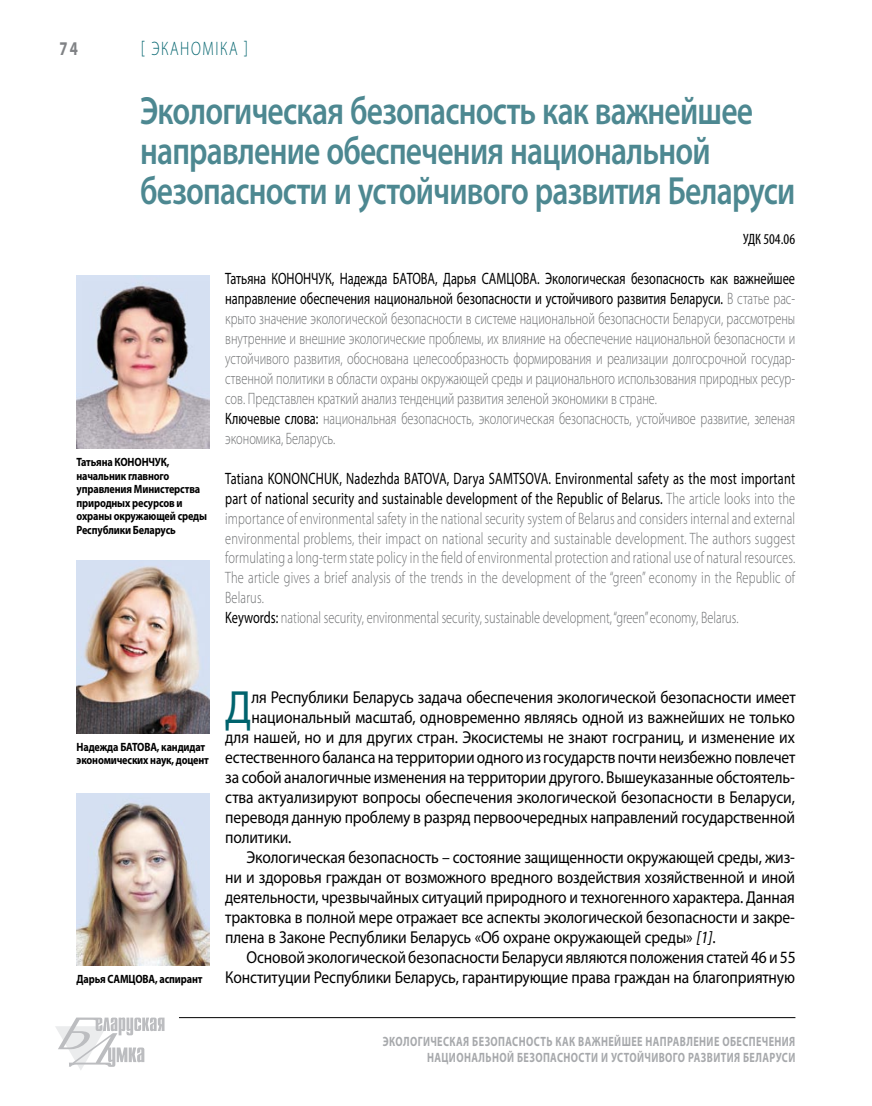
<style>
.page{position:relative;width:872px;height:1106px;background:#fff}
.page>*{position:absolute;margin:0;border:0;box-sizing:border-box;transform-origin:0 0}
.t1{font:46.8px "Myriad Pro";color:#00636d;scale:.9 1}
.t2{font:600 39.45px/39.9px "Myriad Pro";letter-spacing:-.025em;color:#4d8891;scale:.8 1}
.t3{font:300 19.5px "Myriad Pro";letter-spacing:.135em;color:#00636d;scale:.75 1}
.t4{font:700 19.5px "Myriad Pro";color:#808285;scale:.75 1}
.t5{font:17.25px "Myriad Pro";letter-spacing:-.01em;color:#000;scale:.9 1}
.t6{font:300 16.5px/20px "Myriad Pro";color:#6d6f71;scale:.75 1}
.t7{font:condensed 15px "Myriad Pro";color:#000}
.t8{font:700 13.5px/16.2px "Myriad Pro";letter-spacing:.04em;color:#a7a9ac;text-align:right;scale:.75 1}
.t9{font:700 12px/13.5px "Myriad Pro";letter-spacing:-.015em;color:#000;scale:.85 1}
.s1{font-weight:400;color:#000}
.s2{font-style:italic}
</style>
<div class="page">
<hr style="left:179px;top:1017px;width:616px;height:1px;background:#000">
<svg style="left:55px;top:1017px;width:109px;height:53px"></svg>
<img style="left:77px;top:276px;width:132px;height:172px">
<img style="left:77px;top:560px;width:132px;height:173px">
<img style="left:77px;top:793px;width:132px;height:172px">
<p class="t4" style="left:60px;top:36px;width:26px">74</p>
<p class="t3" style="left:141px;top:38px;width:144px">[ Эканоміка ]</p>
<h2 class="t2" style="left:140px;top:90px;width:820px">Экологическая безопасность как важнейшее направление обеспечения национальной безопасности и устойчивого развития Беларуси</h2>
<p class="t7" style="left:743px;top:230px;width:53px">УДК 504.06</p>
<p class="t9" style="left:77px;top:455px;width:54px">Татьяна КОНОНЧУК</p>
<p class="t9" style="left:77px;top:455px;width:155px;text-indent:90px">, начальник главного управления Министерства природных ресурсов и охраны окружающей среды<br>Республики Беларусь</p>
<p class="t6" style="left:225px;top:269px;width:761px"><span class="s1">Татьяна КОНОНЧУК, Надежда БАТОВА, Дарья САМЦОВА. Экологическая безопасность как важнейшее направление обеспечения национальной безопасности и устойчивого развития Беларуси.</span> В статье рас&shy;крыто значение экологической безопасности в системе национальной безопасности Беларуси, рассмотрены внутренние и внешние экологические проблемы, их влияние на обеспечение национальной безопасности и устойчивого развития, обоснована целесообразность формирования и реализации долгосрочной государ&shy;ственной политики в области охраны окружающей среды и рационального использования природных ресур&shy;сов. Представлен краткий анализ тенденций развития зеленой экономики в стране.<br><span class="s1">Ключевые слова:</span> национальная безопасность, экологическая безопасность, устойчивое развитие, зеленая экономика, Беларусь.</p>
<p class="t6" style="left:225px;top:468px;width:761px"><span class="s1">Tatiana KONONCHUK, Nadezhda BATOVA, Darya SAMTSOVA. Environmental safety as the most important part of national security and sustainable development of the Republic of Belarus.</span> The article looks into the importance of environmental safety in the national security system of Belarus and considers internal and external environmental problems, their impact on national security and sustainable development. The authors suggest formulating a long-term state policy in the field of environmental protection and rational use of natural resources.<br>The article gives a brief analysis of the trends in the development of the “green” economy in the Republic of Belarus.<br><span class="s1">Keywords:</span> national security, environmental security, sustainable development, “green” economy, Belarus.</p>
<p class="t9" style="left:77px;top:739px;width:60px">Надежда БАТОВА</p>
<p class="t9" style="left:77px;top:739px;width:157px;text-indent:80px">, кандидат экономических наук, доцент</p>
<p class="t9" style="left:77px;top:972px;width:70px">Дарья САМЦОВА</p>
<p class="t9" style="left:155px;top:972px;width:57px">, аспирант</p>
<h1 class="t1" style="left:225px;top:678px;width:31px">Д</h1>
<p class="t5" style="left:251px;top:686px;width:606px">ля Республики Беларусь задача обеспечения экологической безопасности имеет</p>
<p class="t5" style="left:251px;top:706px;width:605px">национальный масштаб, одновременно являясь одной из важнейших не только</p>
<p class="t5" style="left:225px;top:726px;width:634px">для нашей, но и для других стран. Экосистемы не знают госграниц, и изменение их</p>
<p class="t5" style="left:225px;top:746px;width:635px">естественного баланса на территории одного из государств почти неизбежно повлечет</p>
<p class="t5" style="left:225px;top:766px;width:634px">за собой аналогичные изменения на территории другого. Вышеуказанные обстоятель-</p>
<p class="t5" style="left:225px;top:786px;width:634px">ства актуализируют вопросы обеспечения экологической безопасности в Беларуси,</p>
<p class="t5" style="left:225px;top:806px;width:634px">переводя данную проблему в разряд первоочередных направлений государственной</p>
<p class="t5" style="left:225px;top:826px;width:75px">политики.</p>
<p class="t5" style="left:246px;top:846px;width:611px">Экологическая безопасность – состояние защищенности окружающей среды, жиз-</p>
<p class="t5" style="left:225px;top:866px;width:635px">ни и здоровья граждан от возможного вредного воздействия хозяйственной и иной</p>
<p class="t5" style="left:225px;top:886px;width:634px">деятельности, чрезвычайных ситуаций природного и техногенного характера. Данная</p>
<p class="t5" style="left:225px;top:906px;width:634px">трактовка в полной мере отражает все аспекты экологической безопасности и закре-</p>
<p class="t5" style="left:225px;top:926px;width:546px">плена в Законе Республики Беларусь «Об охране окружающей среды» <span class="s2">[1]</span>.</p>
<p class="t5" style="left:246px;top:946px;width:611px">Основой экологической безопасности Беларуси являются положения статей 46 и 55</p>
<p class="t5" style="left:225px;top:966px;width:634px">Конституции Республики Беларусь, гарантирующие права граждан на благоприятную</p>
<p class="t8" style="left:383px;top:1032px;width:551px">Экологическая безопасность как важнейшее направление обеспечения национальной безопасности и устойчивого развития Беларуси</p>
</div>
